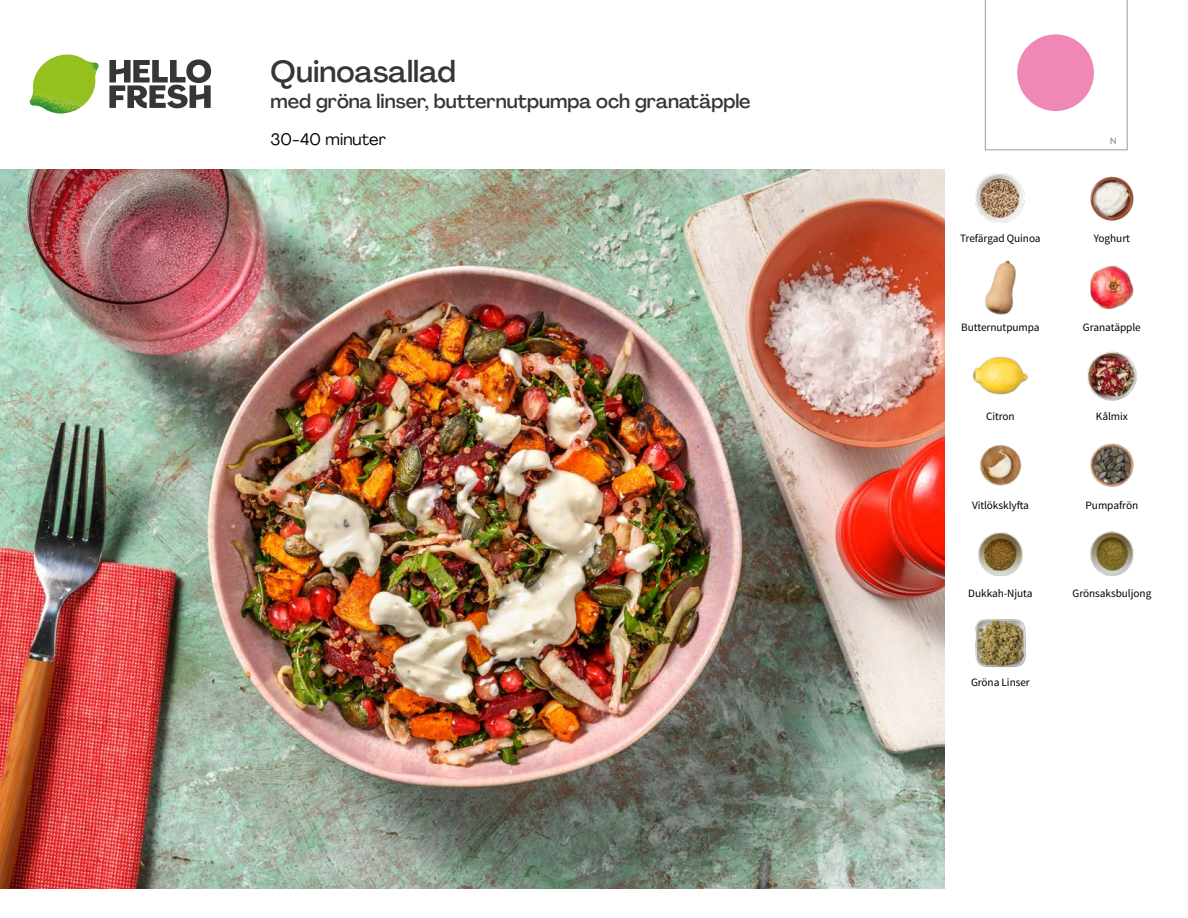
<style>
.page{position:relative;width:1188px;height:918px;background:#fff}
.page>*{position:absolute;margin:0;border:0;box-sizing:border-box;transform-origin:0 0}
.t1{font:500 30px "Agrandir";color:#373636}
.t2{font:500 19.5px "Agrandir";color:#373636}
.t3{font:16.5px "Agrandir";letter-spacing:.005em;color:#000}
.t4{font:11.25px "Source Sans Pro";letter-spacing:-.005em;color:#000}
.t5{font:500 9px "Gotham";color:#9d9d9c}
</style>
<div class="page">
<svg style="left:109px;top:59px;width:102px;height:49px"></svg>
<img style="left:30px;top:55px;width:69px;height:59px">
<img style="left:0;top:170px;width:945px;height:718px">
<svg style="left:985px;top:0;width:142px;height:150px"></svg>
<img style="left:972px;top:356px;width:56px;height:39px">
<img style="left:985px;top:260px;width:31px;height:55px">
<img style="left:1090px;top:265px;width:44px;height:45px">
<img style="left:1088px;top:352px;width:48px;height:48px">
<img style="left:1090px;top:443px;width:44px;height:44px">
<img style="left:975px;top:619px;width:51px;height:49px">
<img style="left:980px;top:445px;width:42px;height:41px">
<img style="left:979px;top:532px;width:43px;height:43px">
<img style="left:1090px;top:532px;width:44px;height:44px">
<img style="left:1090px;top:176px;width:44px;height:45px">
<img style="left:975px;top:173px;width:50px;height:50px">
<h1 class="t1" style="left:271px;top:53px;width:187px">Quinoasallad</h1>
<h2 class="t2" style="left:271px;top:89px;width:482px">med gröna linser, butternutpumpa och granatäpple</h2>
<h3 class="t3" style="left:271px;top:129px;width:117px">30-40 minuter</h3>
<p class="t5" style="left:1110px;top:135px;width:9px">N</p>
<p class="t4" style="left:960px;top:232px;width:82px">Trefärgad Quinoa</p>
<p class="t4" style="left:1094px;top:232px;width:38px">Yoghurt</p>
<p class="t4" style="left:961px;top:320px;width:80px">Butternutpumpa</p>
<p class="t4" style="left:1083px;top:320px;width:59px">Granatäpple</p>
<p class="t4" style="left:986px;top:409px;width:30px">Citron</p>
<p class="t4" style="left:1096px;top:409px;width:33px">Kålmix</p>
<p class="t4" style="left:972px;top:498px;width:58px">Vitlöksklyfta</p>
<p class="t4" style="left:1086px;top:498px;width:54px">Pumpafrön</p>
<p class="t4" style="left:968px;top:587px;width:66px">Dukkah-Njuta</p>
<p class="t4" style="left:1073px;top:587px;width:80px">Grönsaksbuljong</p>
<p class="t4" style="left:971px;top:675px;width:60px">Gröna Linser</p>
</div>
